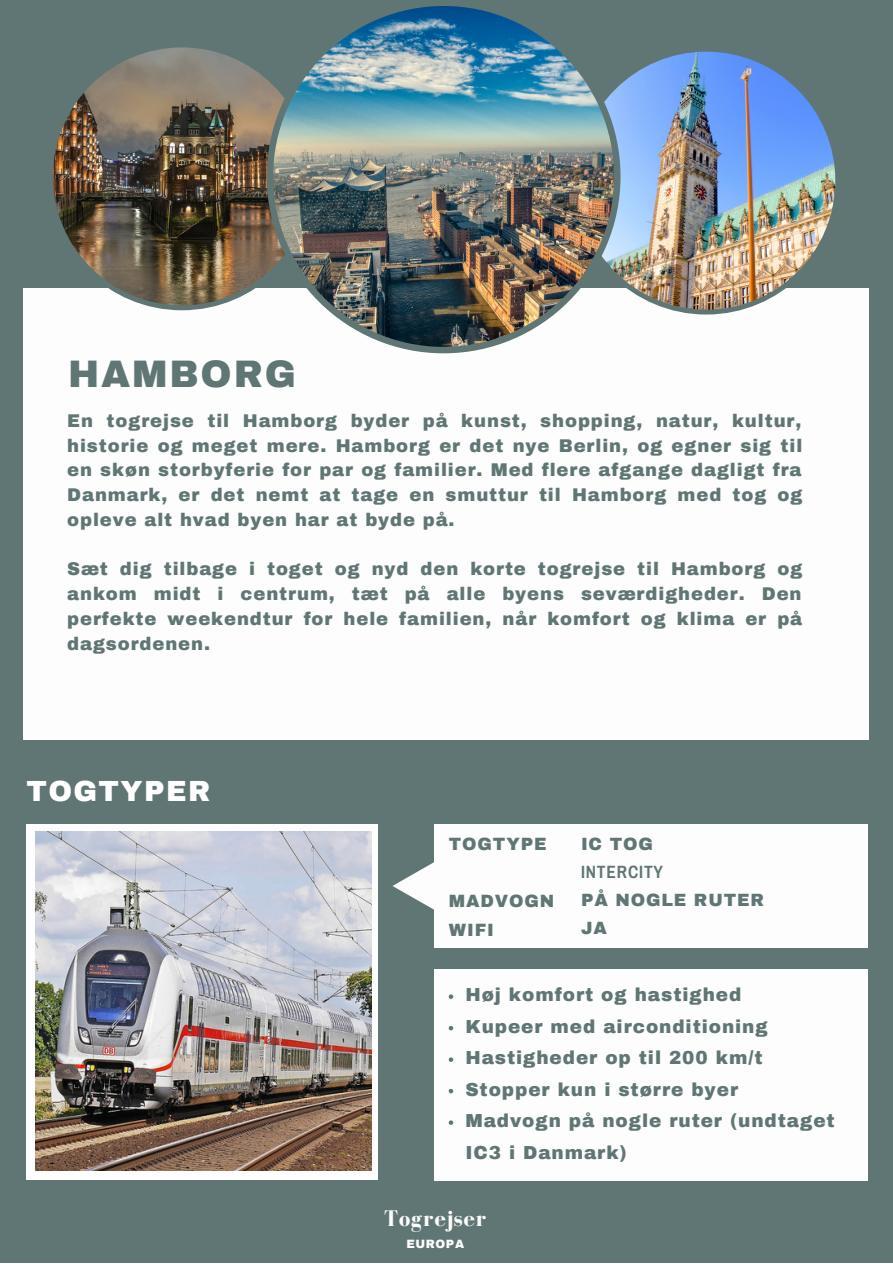
<style>
.page{position:relative;width:893px;height:1264px;background:#fff}
.page>*{position:absolute;margin:0;border:0;box-sizing:border-box;transform-origin:0 0}
.t1{font:900 37.5px "Archivo";letter-spacing:.05em;color:#607674}
.t2{font:900 28.5px "Archivo";letter-spacing:.05em;color:#fff}
.t3{font:700 23.25px "Bodoni FLF";letter-spacing:.04em;color:#fcfdfc}
.t4{font:900 18.45px/31.5px "Archivo";letter-spacing:.05em;color:#607674}
.t5{font:900 18px/24.8px "Archivo";letter-spacing:.05em;color:#607674;text-align:justify}
.t6{font:900 17.4px/28.3px "Archivo";letter-spacing:.05em;color:#607674}
.t7{font:700 17.4px "Archivo Narrow";letter-spacing:.05em;color:#607674}
.t8{font:900 11.7px "Archivo";letter-spacing:.05em;color:#fcfdfc}
</style>
<div class="page">
<div style="left:0;top:0;width:892px;height:1262px;background:#607674"></div>
<div style="left:24px;top:288px;width:844px;height:451px;background:#fcfdfc"></div>
<img style="left:620px;top:51px;width:216px;height:263px">
<img style="left:53px;top:47px;width:214px;height:263px">
<img style="left:267px;top:6px;width:353px;height:347px">
<svg style="left:392px;top:862px;width:42px;height:48px"></svg>
<div style="left:434px;top:824px;width:433px;height:123px;background:#fcfdfc"></div>
<div style="left:434px;top:969px;width:433px;height:211px;background:#fcfdfc"></div>
<div style="left:26px;top:824px;width:352px;height:355px;background:#fcfdfc"></div>
<svg style="left:448px;top:994px;width:5px;height:4px"></svg>
<svg style="left:448px;top:1026px;width:5px;height:4px"></svg>
<svg style="left:448px;top:1057px;width:5px;height:4px"></svg>
<svg style="left:448px;top:1089px;width:5px;height:4px"></svg>
<svg style="left:448px;top:1120px;width:5px;height:4px"></svg>
<img style="left:35px;top:831px;width:336px;height:339px">
<h1 class="t1" style="left:68px;top:354px;width:229px">HAMBORG</h1>
<p class="t5" style="left:67px;top:408px;width:736px">En togrejse til Hamborg byder på kunst, shopping, natur, kultur, historie og meget mere. Hamborg er det nye Berlin, og egner sig til en skøn storbyferie for par og familier. Med flere afgange dagligt fra Danmark, er det nemt at tage en smuttur til Hamborg med tog og opleve alt hvad byen har at byde på.</p>
<p class="t5" style="left:67px;top:557px;width:736px">Sæt dig tilbage i toget og nyd den korte togrejse til Hamborg og ankom midt i centrum, tæt på alle byens seværdigheder. Den perfekte weekendtur for hele familien, når komfort og klima er på dagsordenen.</p>
<h2 class="t2" style="left:26px;top:776px;width:185px">TOGTYPER</h2>
<p class="t6" style="left:449px;top:830px;width:99px">TOGTYPE</p>
<p class="t6" style="left:449px;top:887px;width:107px">MADVOGN<br>WIFI</p>
<p class="t6" style="left:581px;top:830px;width:73px">IC TOG</p>
<p class="t7" style="left:581px;top:862px;width:84px">INTERCITY</p>
<p class="t6" style="left:581px;top:886px;width:184px">PÅ NOGLE RUTER<br>JA</p>
<p class="t4" style="left:465px;top:979px;width:371px">Høj komfort og hastighed<br>Kupeer med airconditioning<br>Hastigheder op til 200 km/t<br>Stopper kun i større byer<br>Madvogn på nogle ruter (undtaget<br>IC3 i Danmark)</p>
<p class="t3" style="left:384px;top:1205px;width:104px">Togrejser</p>
<p class="t8" style="left:406px;top:1238px;width:59px">EUROPA</p>
</div>
